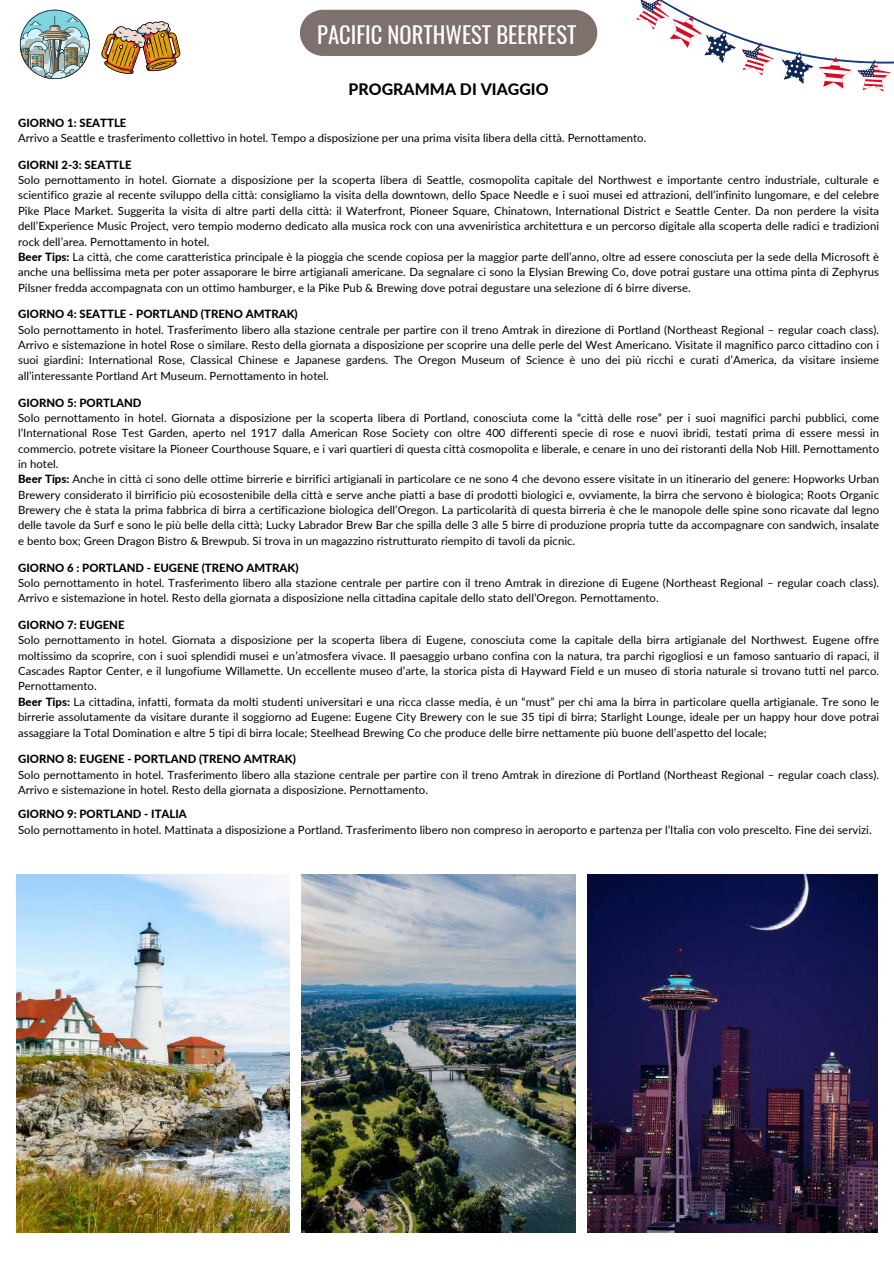
<style>
.page{position:relative;width:894px;height:1264px;background:#fff}
.page>*{position:absolute;margin:0;border:0;box-sizing:border-box;transform-origin:0 0}
.t1{font:22.65px "Oswald";color:#fff}
.t2{font:800 15.75px "Lato";letter-spacing:.005em;color:#000}
.t3{font:11.25px/15.3px "Lato";letter-spacing:.005em;color:#000}
.t4{font:800 11.25px "Lato";letter-spacing:.005em;color:#000}
.s1{font-weight:800}
</style>
<div class="page">
<div style="left:300px;top:10px;width:297px;height:46px;background:#7e706c"></div>
<svg style="left:636px;top:0;width:257px;height:92px"></svg>
<img style="left:587px;top:874px;width:290px;height:358px">
<img style="left:16px;top:874px;width:274px;height:358px">
<img style="left:301px;top:874px;width:274px;height:358px">
<svg style="left:101px;top:21px;width:79px;height:53px"></svg>
<svg style="left:20px;top:10px;width:70px;height:69px"></svg>
<h1 class="t1" style="left:317px;top:17px;width:261px">PACIFIC NORTHWEST BEERFEST</h1>
<h2 class="t2" style="left:348px;top:79px;width:201px">PROGRAMMA DI VIAGGIO</h2>
<p class="t4" style="left:18px;top:116px;width:110px">GIORNO 1: SEATTLE</p>
<p class="t3" style="left:18px;top:130px;width:629px">Arrivo a Seattle e trasferimento collettivo in hotel. Tempo a disposizione per una prima visita libera della città. Pernottamento.</p>
<p class="t4" style="left:18px;top:158px;width:115px">GIORNI 2-3: SEATTLE</p>
<p class="t3" style="left:18px;top:172px;width:862px">Solo pernottamento in hotel. Giornate a disposizione per la scoperta libera di Seattle, cosmopolita capitale del Northwest e importante centro industriale, culturale e scientifico grazie al recente sviluppo della città: consigliamo la visita della downtown, dello Space Needle e i suoi musei ed attrazioni, dell’infinito lungomare, e del celebre Pike Place Market. Suggerita la visita di altre parti della città: il Waterfront, Pioneer Square, Chinatown, International District e Seattle Center. Da non perdere la visita dell’Experience Music Project, vero tempio moderno dedicato alla musica rock con una avveniristica architettura e un percorso digitale alla scoperta delle radici e tradizioni rock dell’area. Pernottamento in hotel.<br><span class="s1">Beer Tips:</span> La città, che come caratteristica principale è la pioggia che scende copiosa per la maggior parte dell’anno, oltre ad essere conosciuta per la sede della Microsoft è anche una bellissima meta per poter assaporare le birre artigianali americane. Da segnalare ci sono la Elysian Brewing Co, dove potrai gustare una ottima pinta di Zephyrus Pilsner fredda accompagnata con un ottimo hamburger, e la Pike Pub &amp; Brewing dove potrai degustare una selezione di 6 birre diverse.</p>
<p class="t4" style="left:18px;top:307px;width:281px">GIORNO 4: SEATTLE - PORTLAND (TRENO AMTRAK)</p>
<p class="t3" style="left:18px;top:322px;width:862px;text-align:justify">Solo pernottamento in hotel. Trasferimento libero alla stazione centrale per partire con il treno Amtrak in direzione di Portland (Northeast Regional – regular coach class).<br>Arrivo e sistemazione in hotel Rose o similare. Resto della giornata a disposizione per scoprire una delle perle del West Americano. Visitate il magnifico parco cittadino con i suoi giardini: International Rose, Classical Chinese e Japanese gardens. The Oregon Museum of Science è uno dei più ricchi e curati d’America, da visitare insieme all’interessante Portland Art Museum. Pernottamento in hotel.</p>
<p class="t4" style="left:18px;top:395px;width:125px">GIORNO 5: PORTLAND</p>
<p class="t3" style="left:18px;top:410px;width:862px">Solo pernottamento in hotel. Giornata a disposizione per la scoperta libera di Portland, conosciuta come la “città delle rose” per i suoi magnifici parchi pubblici, come l’International Rose Test Garden, aperto nel 1917 dalla American Rose Society con oltre 400 differenti specie di rose e nuovi ibridi, testati prima di essere messi in commercio. potrete visitare la Pioneer Courthouse Square, e i vari quartieri di questa città cosmopolita e liberale, e cenare in uno dei ristoranti della Nob Hill. Pernottamento in hotel.<br><span class="s1">Beer Tips:</span> Anche in città ci sono delle ottime birrerie e birrifici artigianali in particolare ce ne sono 4 che devono essere visitate in un itinerario del genere: Hopworks Urban Brewery considerato il birrificio più ecosostenibile della città e serve anche piatti a base di prodotti biologici e, ovviamente, la birra che servono è biologica; Roots Organic Brewery che è stata la prima fabbrica di birra a certificazione biologica dell’Oregon. La particolarità di questa birreria è che le manopole delle spine sono ricavate dal legno delle tavole da Surf e sono le più belle della città; Lucky Labrador Brew Bar che spilla delle 3 alle 5 birre di produzione propria tutte da accompagnare con sandwich, insalate e bento box; Green Dragon Bistro &amp; Brewpub. Si trova in un magazzino ristrutturato riempito di tavoli da picnic.</p>
<p class="t4" style="left:18px;top:560px;width:282px">GIORNO 6 : PORTLAND - EUGENE (TRENO AMTRAK)</p>
<p class="t3" style="left:18px;top:575px;width:862px">Solo pernottamento in hotel. Trasferimento libero alla stazione centrale per partire con il treno Amtrak in direzione di Eugene (Northeast Regional – regular coach class).<br>Arrivo e sistemazione in hotel. Resto della giornata a disposizione nella cittadina capitale dello stato dell’Oregon. Pernottamento.</p>
<p class="t4" style="left:18px;top:618px;width:108px">GIORNO 7: EUGENE</p>
<p class="t3" style="left:18px;top:632px;width:862px">Solo pernottamento in hotel. Giornata a disposizione per la scoperta libera di Eugene, conosciuta come la capitale della birra artigianale del Northwest. Eugene offre moltissimo da scoprire, con i suoi splendidi musei e un’atmosfera vivace. Il paesaggio urbano confina con la natura, tra parchi rigogliosi e un famoso santuario di rapaci, il Cascades Raptor Center, e il lungofiume Willamette. Un eccellente museo d’arte, la storica pista di Hayward Field e un museo di storia naturale si trovano tutti nel parco.<br>Pernottamento.<br><span class="s1">Beer Tips:</span> La cittadina, infatti, formata da molti studenti universitari e una ricca classe media, è un “must” per chi ama la birra in particolare quella artigianale. Tre sono le birrerie assolutamente da visitare durante il soggiorno ad Eugene: Eugene City Brewery con le sue 35 tipi di birra; Starlight Lounge, ideale per un happy hour dove potrai assaggiare la Total Domination e altre 5 tipi di birra locale; Steelhead Brewing Co che produce delle birre nettamente più buone dell’aspetto del locale;</p>
<p class="t4" style="left:18px;top:752px;width:279px">GIORNO 8: EUGENE - PORTLAND (TRENO AMTRAK)</p>
<p class="t3" style="left:18px;top:766px;width:862px">Solo pernottamento in hotel. Trasferimento libero alla stazione centrale per partire con il treno Amtrak in direzione di Portland (Northeast Regional – regular coach class).<br>Arrivo e sistemazione in hotel. Resto della giornata a disposizione. Pernottamento.</p>
<p class="t4" style="left:18px;top:807px;width:170px">GIORNO 9: PORTLAND - ITALIA</p>
<p class="t3" style="left:18px;top:821px;width:854px">Solo pernottamento in hotel. Mattinata a disposizione a Portland. Trasferimento libero non compreso in aeroporto e partenza per l’Italia con volo prescelto. Fine dei servizi.</p>
</div>
